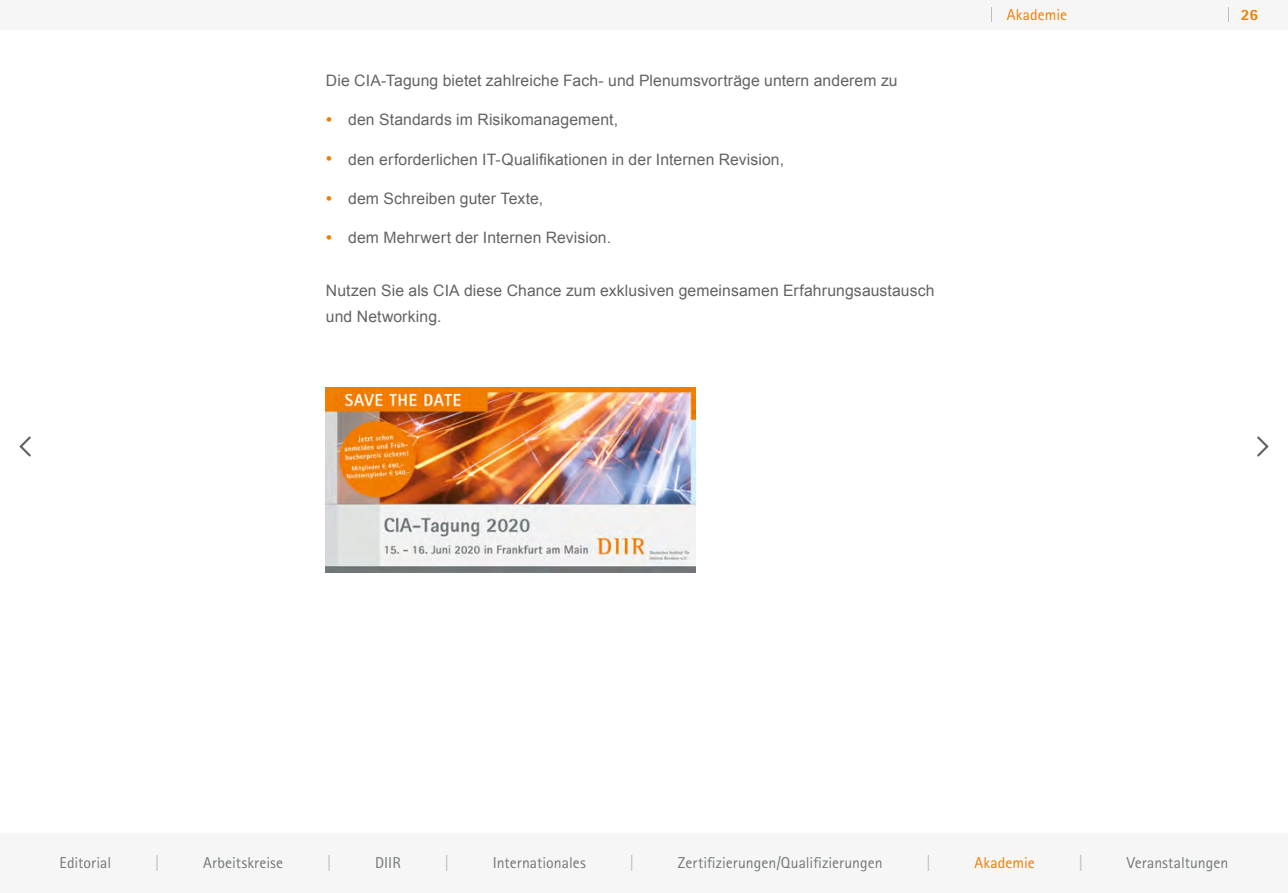
<style>
.page{position:relative;width:1288px;height:893px;background:#fff}
.page>*{position:absolute;margin:0;border:0;box-sizing:border-box;transform-origin:0 0}
.t1{font:15.75px/26.2px "Arial";letter-spacing:.005em;color:#646363}
.t2{font:15.75px "Rotis Sans Serif Pro";color:#727777}
.t3{font:15.75px "Rotis Sans Serif Pro";letter-spacing:.005em;color:#ef7d00}
.t4{font:15.75px "Rotis Sans Serif Pro";color:#babebe}
.t5{font:800 15.75px "Rotis Sans Serif Pro";color:#ef7d00}
.s1{font-size:18.38px;color:#ef7d00}
</style>
<div class="page">
<div style="left:0;top:0;width:1287px;height:30px;background:#f6f6f6"></div>
<div style="left:0;top:833px;width:1287px;height:60px;background:#f6f6f6"></div>
<svg style="left:1257px;top:436px;width:12px;height:21px"></svg>
<svg style="left:19px;top:436px;width:12px;height:21px"></svg>
<svg style="left:991px;top:7px;width:1px;height:15px"></svg>
<img style="left:326px;top:388px;width:369px;height:184px">
<p class="t1" style="left:326px;top:67px;width:573px">Die CIA-Tagung bietet zahlreiche Fach- und Plenumsvorträge untern anderem zu</p>
<p class="t1" style="left:326px;top:107px;width:293px"><span class="s1">•</span> den Standards im Risikomanagement,</p>
<p class="t1" style="left:326px;top:146px;width:459px"><span class="s1">•</span> den erforderlichen IT-Qualifikationen in der Internen Revision,</p>
<p class="t1" style="left:326px;top:185px;width:219px"><span class="s1">•</span> dem Schreiben guter Texte,</p>
<p class="t1" style="left:326px;top:225px;width:286px"><span class="s1">•</span> dem Mehrwert der Internen Revision.</p>
<p class="t1" style="left:326px;top:277px;width:610px">Nutzen Sie als CIA diese Chance zum exklusiven gemeinsamen Erfahrungsaustausch und Networking.</p>
<p class="t3" style="left:1006px;top:6px;width:62px">Akademie</p>
<p class="t5" style="left:1240px;top:5px;width:19px">26</p>
<p class="t2" style="left:60px;top:853px;width:53px">Editorial</p>
<p class="t4" style="left:155px;top:853px;width:6px">|</p>
<p class="t2" style="left:203px;top:853px;width:82px">Arbeitskreise</p>
<p class="t4" style="left:327px;top:853px;width:6px">|</p>
<p class="t2" style="left:375px;top:853px;width:27px">DIIR</p>
<p class="t4" style="left:444px;top:853px;width:6px">|</p>
<p class="t2" style="left:492px;top:853px;width:95px">Internationales</p>
<p class="t4" style="left:630px;top:853px;width:6px">|</p>
<p class="t2" style="left:678px;top:853px;width:206px">Zertifizierungen/Qualifizierungen</p>
<p class="t4" style="left:926px;top:853px;width:6px">|</p>
<p class="t3" style="left:974px;top:853px;width:62px">Akademie</p>
<p class="t4" style="left:1078px;top:853px;width:6px">|</p>
<p class="t2" style="left:1126px;top:853px;width:103px">Veranstaltungen</p>
</div>
